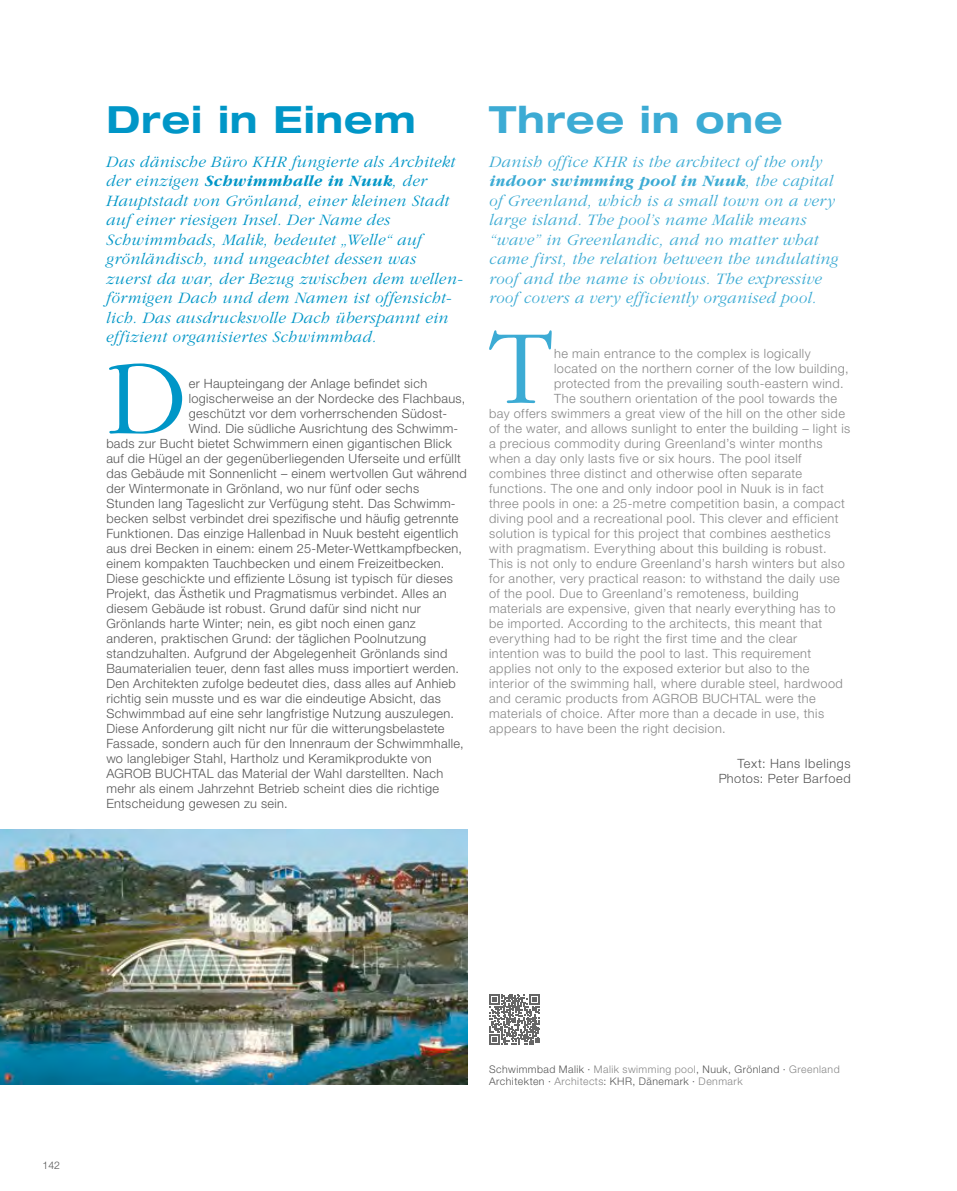
<style>
.page{position:relative;width:957px;height:1191px;background:#fff}
.page>*{position:absolute;margin:0;border:0;box-sizing:border-box;transform-origin:0 0}
.Copy{font:300 109.05px "Garamond";color:#0096c7}
.Copy-2{font:300 109.05px "Garamond";color:#3cabd4}
.t1{font:700 expanded 37.5px "Helvetica Neue LT Pro";letter-spacing:.025em;color:#0096c7}
.t2{font:700 expanded 37.5px "Helvetica Neue LT Pro";letter-spacing:.025em;color:#3cabd4}
.Initial{font:italic 300 16.5px/19.5px "Garamond";letter-spacing:.025em;color:#0096c7}
.Initial-2{font:italic 300 16.5px/19.5px "Garamond";letter-spacing:.025em;color:#3cabd4}
.Copy-3{font:300 12.75px/15px "Helvetica Neue LT Pro";letter-spacing:.03em;color:#555;text-align:right}
.Copy-4{font:300 12.75px "Helvetica Neue LT Pro";letter-spacing:.035em;color:#868686}
._01_Head_Copy{font:300 10.5px/12px "Helvetica Neue LT Pro";letter-spacing:.045em;color:#555}
.s1{font-weight:700}
.s2{color:#868686}
</style>
<div class="page">
<img style="left:0;top:829px;width:468px;height:255px">
<svg style="left:489px;top:994px;width:51px;height:50px"></svg>
<p class="t1" style="left:106px;top:95px;width:311px">Drei in Einem</p>
<p class="Initial" style="left:106px;top:152px;width:350px">Das dänische Büro KHR fungierte als Architekt der einzigen <span class="s1">Schwimmhalle in Nuuk</span>, der Hauptstadt von Grönland, einer kleinen Stadt auf einer riesigen Insel. Der Name des Schwimmbads, Malik, bedeutet „Welle“ auf grönländisch, und ungeachtet dessen was</p>
<p class="Initial" style="left:106px;top:269px;width:357px">zuerst da war, der Bezug zwischen dem wellen&shy;förmigen Dach und dem Namen ist offensicht&shy;lich. Das ausdrucksvolle Dach überspannt ein effizient organisiertes Schwimmbad.</p>
<p class="Copy" style="left:106px;top:341px;width:82px">D</p>
<p class="Copy-3" style="left:189px;top:376px;width:240px">er Haupteingang der Anlage befindet sich</p>
<p class="Copy-3" style="left:189px;top:391px;width:278px">logischerweise an der Nordecke des Flachbaus,</p>
<p class="Copy-3" style="left:189px;top:406px;width:260px">geschützt vor dem vorherrschenden Südost-</p>
<p class="Copy-3" style="left:189px;top:421px;width:271px">Wind. Die südliche Ausrichtung des Schwimm-</p>
<p class="Copy-3" style="left:106px;top:436px;width:347px">bads zur Bucht bietet Schwimmern einen gigantischen Blick</p>
<p class="Copy-3" style="left:106px;top:451px;width:356px">auf die Hügel an der gegenüberliegenden Uferseite und erfüllt</p>
<p class="Copy-3" style="left:106px;top:466px;width:362px">das Gebäude mit Sonnenlicht – einem wertvollen Gut während</p>
<p class="Copy-3" style="left:106px;top:481px;width:314px">der Wintermonate in Grönland, wo nur fünf oder sechs</p>
<p class="Copy-3" style="left:106px;top:496px;width:351px">Stunden lang Tageslicht zur Verfügung steht. Das Schwimm-</p>
<p class="Copy-3" style="left:106px;top:511px;width:354px">becken selbst verbindet drei spezifische und häufig getrennte</p>
<p class="Copy-3" style="left:106px;top:526px;width:353px">Funktionen. Das einzige Hallenbad in Nuuk besteht eigentlich</p>
<p class="Copy-3" style="left:106px;top:541px;width:357px">aus drei Becken in einem: einem 25-Meter-Wettkampfbecken,</p>
<p class="Copy-3" style="left:106px;top:556px;width:339px">einem kompakten Tauchbecken und einem Freizeitbecken.</p>
<p class="Copy-3" style="left:106px;top:571px;width:348px">Diese geschickte und effiziente Lösung ist typisch für dieses</p>
<p class="Copy-3" style="left:106px;top:586px;width:342px">Projekt, das Ästhetik und Pragmatismus verbindet. Alles an</p>
<p class="Copy-3" style="left:106px;top:601px;width:316px">diesem Gebäude ist robust. Grund dafür sind nicht nur</p>
<p class="Copy-3" style="left:106px;top:616px;width:311px">Grönlands harte Winter; nein, es gibt noch einen ganz</p>
<p class="Copy-3" style="left:106px;top:631px;width:321px">anderen, praktischen Grund: der täglichen Poolnutzung</p>
<p class="Copy-3" style="left:106px;top:646px;width:342px">standzuhalten. Aufgrund der Abgelegenheit Grönlands sind</p>
<p class="Copy-3" style="left:106px;top:661px;width:354px">Baumaterialien teuer, denn fast alles muss importiert werden.</p>
<p class="Copy-3" style="left:106px;top:676px;width:351px">Den Architekten zufolge bedeutet dies, dass alles auf Anhieb</p>
<p class="Copy-3" style="left:106px;top:691px;width:336px">richtig sein musste und es war die eindeutige Absicht, das</p>
<p class="Copy-3" style="left:106px;top:706px;width:349px">Schwimmbad auf eine sehr langfristige Nutzung auszulegen.</p>
<p class="Copy-3" style="left:106px;top:721px;width:340px">Diese Anforderung gilt nicht nur für die witterungsbelastete</p>
<p class="Copy-3" style="left:106px;top:736px;width:359px">Fassade, sondern auch für den Innenraum der Schwimmhalle,</p>
<p class="Copy-3" style="left:106px;top:751px;width:327px">wo langlebiger Stahl, Hartholz und Keramikprodukte von</p>
<p class="Copy-3" style="left:106px;top:766px;width:338px">AGROB BUCHTAL das Material der Wahl darstellten. Nach</p>
<p class="Copy-3" style="left:106px;top:781px;width:334px">mehr als einem Jahrzehnt Betrieb scheint dies die richtige</p>
<p class="Copy-3" style="left:106px;top:796px;width:183px">Entscheidung gewesen zu sein.</p>
<p class="t2" style="left:489px;top:95px;width:295px">Three in one</p>
<p class="Initial-2" style="left:489px;top:152px;width:351px">Danish office KHR is the architect of the only <span class="s1">indoor swimming pool in Nuuk</span>, the capital of Greenland, which is a small town on a very large island. The pool’s name Malik means “wave” in Greenlandic, and no matter what came first, the relation between the undulating roof and the name is obvious. The expressive roof covers a very efficiently organised pool.</p>
<p class="Copy-2" style="left:489px;top:311px;width:65px">T</p>
<p class="Copy-4" style="left:554px;top:345px;width:258px">he main entrance to the complex is logically</p>
<p class="Copy-4" style="left:554px;top:360px;width:296px">located on the northern corner of the low building,</p>
<p class="Copy-4" style="left:554px;top:375px;width:291px">protected from the prevailing south-eastern wind.</p>
<p class="Copy-4" style="left:554px;top:390px;width:285px">The southern orientation of the pool towards the</p>
<p class="Copy-4" style="left:489px;top:405px;width:357px">bay offers swimmers a great view of the hill on the other side</p>
<p class="Copy-4" style="left:489px;top:420px;width:363px">of the water, and allows sunlight to enter the building – light is</p>
<p class="Copy-4" style="left:489px;top:435px;width:335px">a precious commodity during Greenland’s winter months</p>
<p class="Copy-4" style="left:489px;top:450px;width:314px">when a day only lasts five or six hours. The pool itself</p>
<p class="Copy-4" style="left:489px;top:465px;width:314px">combines three distinct and otherwise often separate</p>
<p class="Copy-4" style="left:489px;top:480px;width:336px">functions. The one and only indoor pool in Nuuk is in fact</p>
<p class="Copy-4" style="left:489px;top:495px;width:357px">three pools in one: a 25-metre competition basin, a compact</p>
<p class="Copy-4" style="left:489px;top:510px;width:351px">diving pool and a recreational pool. This clever and efficient</p>
<p class="Copy-4" style="left:489px;top:525px;width:343px">solution is typical for this project that combines aesthetics</p>
<p class="Copy-4" style="left:489px;top:540px;width:339px">with pragmatism. Everything about this building is robust.</p>
<p class="Copy-4" style="left:489px;top:555px;width:357px">This is not only to endure Greenland’s harsh winters but also</p>
<p class="Copy-4" style="left:489px;top:570px;width:352px">for another, very practical reason: to withstand the daily use</p>
<p class="Copy-4" style="left:489px;top:585px;width:311px">of the pool. Due to Greenland’s remoteness, building</p>
<p class="Copy-4" style="left:489px;top:600px;width:348px">materials are expensive, given that nearly everything has to</p>
<p class="Copy-4" style="left:489px;top:615px;width:335px">be imported. According to the architects, this meant that</p>
<p class="Copy-4" style="left:489px;top:630px;width:310px">everything had to be right the first time and the clear</p>
<p class="Copy-4" style="left:489px;top:645px;width:324px">intention was to build the pool to last. This requirement</p>
<p class="Copy-4" style="left:489px;top:660px;width:322px">applies not only to the exposed exterior but also to the</p>
<p class="Copy-4" style="left:489px;top:675px;width:355px">interior of the swimming hall, where durable steel, hardwood</p>
<p class="Copy-4" style="left:489px;top:690px;width:328px">and ceramic products from AGROB BUCHTAL were the</p>
<p class="Copy-4" style="left:489px;top:705px;width:336px">materials of choice. After more than a decade in use, this</p>
<p class="Copy-4" style="left:489px;top:720px;width:238px">appears to have been the right decision.</p>
<p class="Copy-3" style="left:718px;top:755px;width:134px">Text: Hans Ibelings<br>Photos: Peter Barfoed</p>
<p class="_01_Head_Copy" style="left:43px;top:1158px;width:19px">142</p>
<p class="_01_Head_Copy" style="left:489px;top:1062px;width:352px">Schwimmbad Malik · <span class="s2">Malik swimming pool</span>, Nuuk, Grönland · <span class="s2">Greenland<br></span>Architekten · <span class="s2">Architects</span>: KHR, Dänemark · <span class="s2">Denmark</span></p>
</div>
